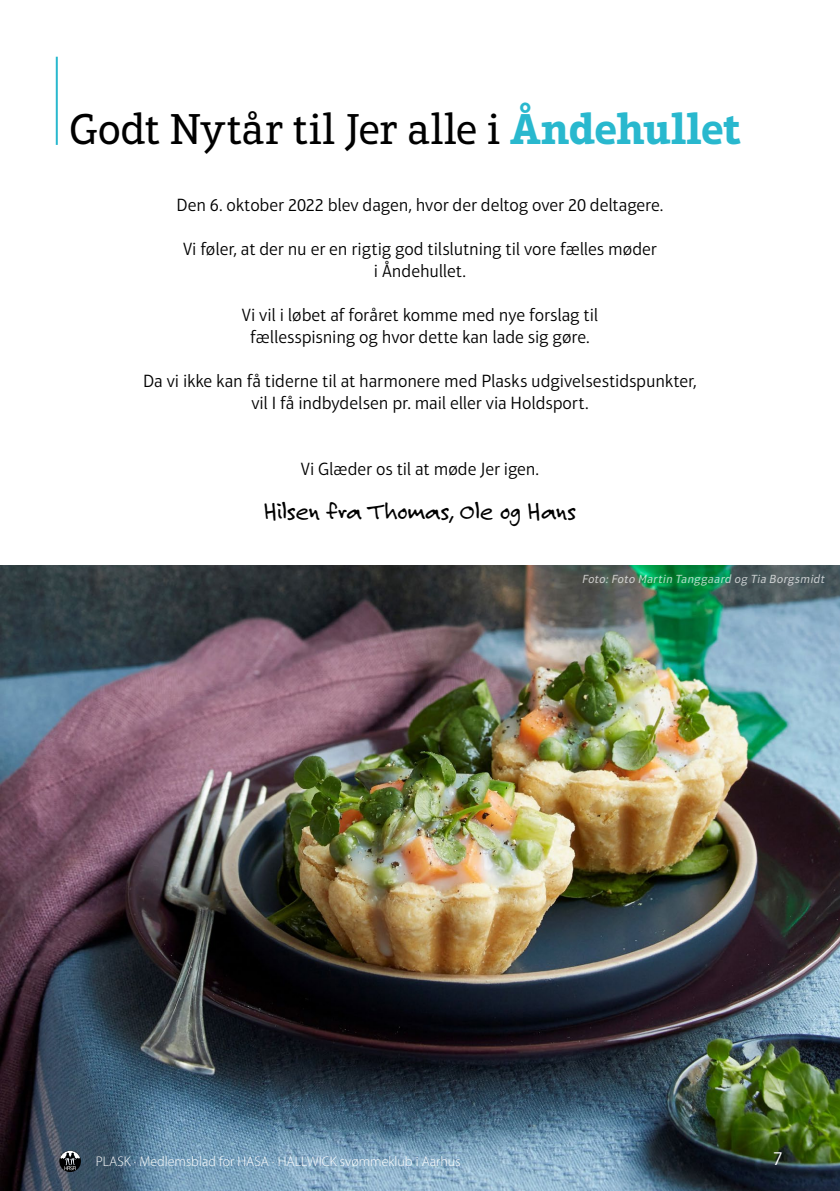
<style>
.page{position:relative;width:840px;height:1191px;background:#fff}
.page>*{position:absolute;margin:0;border:0;box-sizing:border-box;transform-origin:0 0}
.t1{font:44px "Aptifer Slab LTW01";letter-spacing:-.005em;color:#000}
.t2{font:26px "Felt Tip Roman";letter-spacing:-.01em;color:#000}
.t3{font:300 18px/22px "Aptifer Sans LTW01";letter-spacing:-.01em;color:#000;text-align:center}
.t4{font:18px "Avenir LT Std";color:#fff}
.t5{font:300 14px "Myriad Pro";color:#fff}
.t6{font:italic 12px "Aptifer Sans LTW01";color:#fff}
.s1{font-weight:700;color:#29b8ce}
</style>
<div class="page">
<hr style="left:56px;top:57px;width:2px;height:88px;background:#29b8ce">
<img style="left:0;top:566px;width:839px;height:625px">
<svg style="left:59px;top:1150px;width:22px;height:22px"></svg>
<h1 class="t1" style="left:69px;top:104px;width:673px">Godt Nytår til Jer alle i <span class="s1">Åndehullet</span></h1>
<p class="t3" style="left:176px;top:194px;width:488px">Den 6. oktober 2022 blev dagen, hvor der deltog over 20 deltagere.</p>
<p class="t3" style="left:183px;top:238px;width:475px">Vi føler, at der nu er en rigtig god tilslutning til vore fælles møder i Åndehullet.</p>
<p class="t3" style="left:241px;top:304px;width:358px">Vi vil i løbet af foråret komme med nye forslag til fællesspisning og hvor dette kan lade sig gøre.</p>
<p class="t3" style="left:143px;top:370px;width:554px">Da vi ikke kan få tiderne til at harmonere med Plasks udgivelsestidspunkter, vil I få indbydelsen pr. mail eller via Holdsport.</p>
<p class="t3" style="left:300px;top:458px;width:240px">Vi Glæder os til at møde Jer igen.</p>
<h2 class="t2" style="left:264px;top:494px;width:313px">Hilsen fra Thomas, Ole og Hans</h2>
<p class="t6" style="left:581px;top:572px;width:247px">Foto:Foto Martin Tanggaard og Tia Borgsmidt</p>
<p class="t5" style="left:96px;top:1153px;width:366px">PLASK · Medlemsblad for HASA · HALLWICK svømmeklub i Aarhus</p>
<p class="t4" style="left:772px;top:1148px;width:12px">7</p>
</div>
